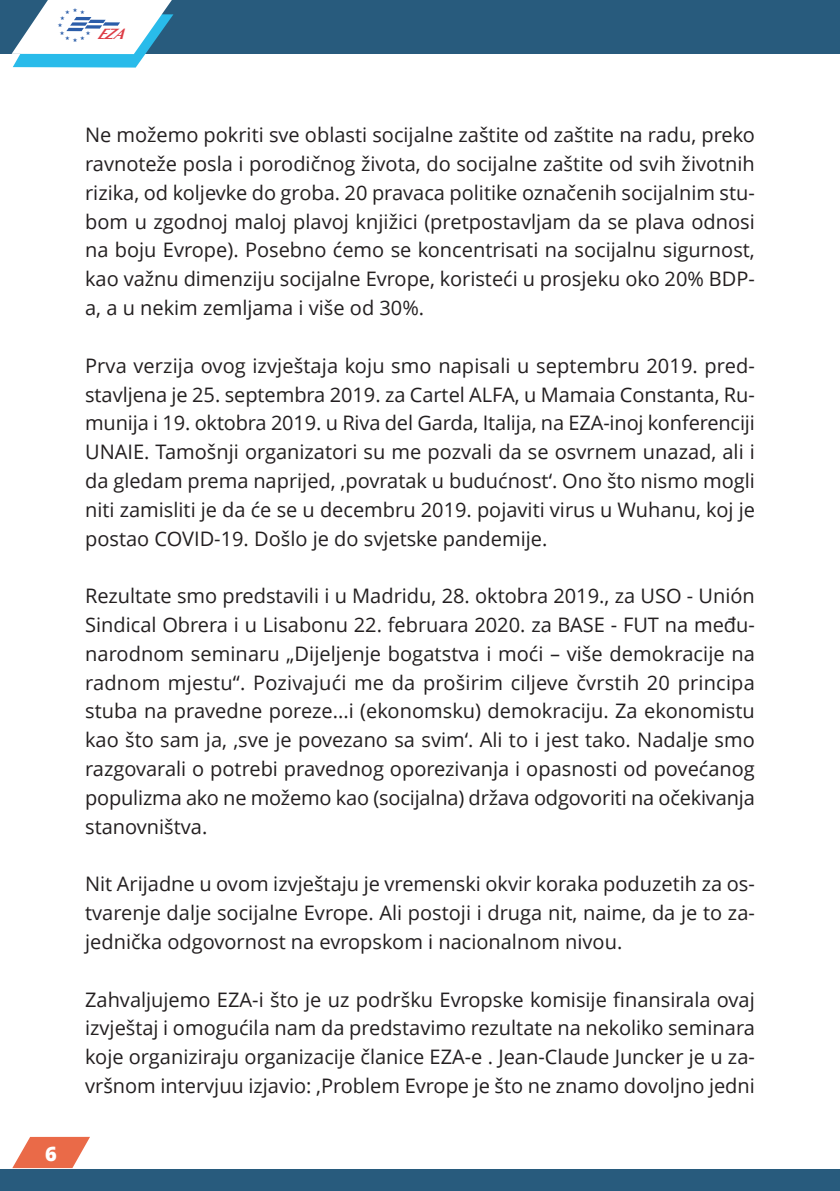
<style>
.page{position:relative;width:840px;height:1191px;background:#fff}
.page>*{position:absolute;margin:0;border:0;box-sizing:border-box;transform-origin:0 0}
.t1{font:20px/28.8px "Open Sans";color:#231f20;text-align:justify}
.t2{font:800 20px "Open Sans";color:#fff}
.t3{font:italic 700 15.2px "Optima";color:#dd3c45}
</style>
<div class="page">
<div style="left:0;top:0;width:839px;height:54px;background:#285b7d"></div>
<div style="left:0;top:1169px;width:839px;height:22px;background:#285b7d"></div>
<svg style="left:12px;top:1136px;width:78px;height:32px"></svg>
<svg style="left:12px;top:0;width:162px;height:68px"></svg>
<p class="t3" style="left:97px;top:25px;width:36px">EZA</p>
<p class="t2" style="left:45px;top:1139px;width:13px">6</p>
<p class="t1" style="left:85px;top:120px;width:671px">Ne možemo pokriti sve oblasti socijalne zaštite od zaštite na radu, preko ravnoteže posla i porodičnog života, do socijalne zaštite od svih životnih rizika, od koljevke do groba. 20 pravaca politike označenih socijalnim stu&shy;bom u zgodnoj maloj plavoj knjižici (pretpostavljam da se plava odnosi na boju Evrope). Posebno ćemo se koncentrisati na socijalnu sigurnost, kao važnu dimenziju socijalne Evrope, koristeći u prosjeku oko 20% BDP&shy;a, a u nekim zemljama i više od 30%.</p>
<p class="t1" style="left:85px;top:350px;width:671px">Prva verzija ovog izvještaja koju smo napisali u septembru 2019. pred&shy;stavljena je 25. septembra 2019. za Cartel ALFA, u Mamaia Constanta, Ru&shy;munija i 19. oktobra 2019. u Riva del Garda, Italija, na EZA-inoj konferenciji UNAIE. Tamošnji organizatori su me pozvali da se osvrnem unazad, ali i da gledam prema naprijed, ‚povratak u budućnost‘. Ono što nismo mogli niti zamisliti je da će se u decembru 2019. pojaviti virus u Wuhanu, koj je postao COVID-19. Došlo je do svjetske pandemije.</p>
<p class="t1" style="left:85px;top:581px;width:671px">Rezultate smo predstavili i u Madridu, 28. oktobra 2019., za USO - Unión Sindical Obrera i u Lisabonu 22. februara 2020. za BASE - FUT na među&shy;narodnom seminaru „Dijeljenje bogatstva i moći – više demokracije na radnom mjestu“. Pozivajući me da proširim ciljeve čvrstih 20 principa stuba na pravedne poreze...i (ekonomsku) demokraciju. Za ekonomistu kao što sam ja, ‚sve je povezano sa svim‘. Ali to i jest tako. Nadalje smo razgovarali o potrebi pravednog oporezivanja i opasnosti od povećanog populizma ako ne možemo kao (socijalna) država odgovoriti na očekivanja stanovništva.</p>
<p class="t1" style="left:85px;top:869px;width:670px">Nit Arijadne u ovom izvještaju je vremenski okvir koraka poduzetih za os&shy;tvarenje dalje socijalne Evrope. Ali postoji i druga nit, naime, da je to za&shy;jednička odgovornost na evropskom i nacionalnom nivou.</p>
<p class="t1" style="left:85px;top:984px;width:671px">Zahvaljujemo EZA-i što je uz podršku Evropske komisije finansirala ovaj izvještaj i omogućila nam da predstavimo rezultate na nekoliko seminara koje organiziraju organizacije članice EZA-e . Jean-Claude Juncker je u za&shy;vršnom intervjuu izjavio: ‚Problem Evrope je što ne znamo dovoljno jedni</p>
</div>
